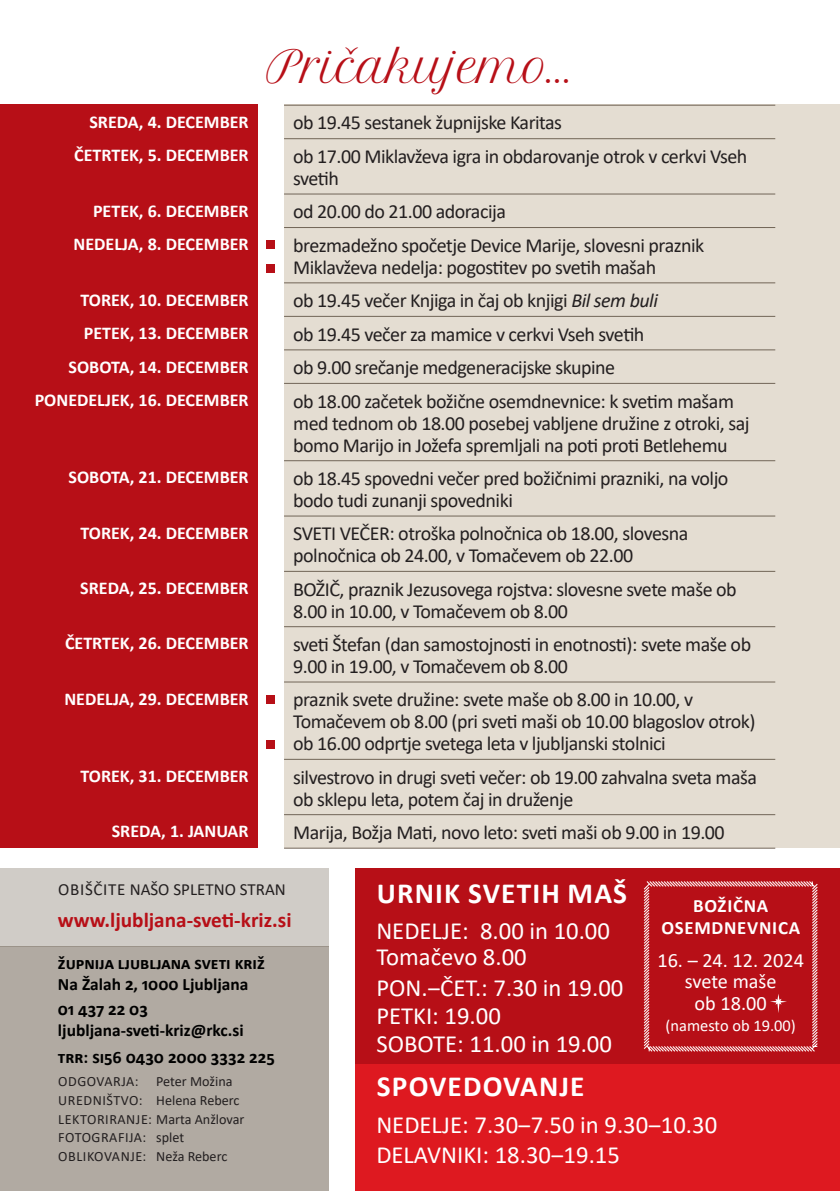
<style>
.page{position:relative;width:840px;height:1191px;background:#fff}
.page>*{position:absolute;margin:0;border:0;box-sizing:border-box;transform-origin:0 0}
.Naslov_članka{font:43px "Petit Formal Script";letter-spacing:-.02em;color:#b70f17}
.t1{font:700 29.2px "Calibri";letter-spacing:.04em;color:#fff}
.t2{font:24.6px "Calibri";color:#fff}
.t3{font:700 21.2px "Calibri";color:#b70f17}
.t4{font:20.2px "Calibri";letter-spacing:-.005em;color:#fff}
.t5{font:20px/22px "Calibri";letter-spacing:-.025em;color:#231f20}
.t6{font:700 18.8px "Calibri";letter-spacing:.04em;color:#fff}
.t7{font:700 18px "Calibri";color:#fff}
.t8{font:700 17.4px/20.8px "Calibri";color:#000}
.t9{font:17px "Calibri";color:#231f20}
.t10{font:16.4px "Calibri";color:#fff}
.t11{font:14.2px "Calibri";letter-spacing:.005em;color:#231f20}
.t12{font:14.2px "Calibri";letter-spacing:.035em;color:#231f20}
.t13{font:14.2px "Calibri";letter-spacing:.04em;color:#231f20}
.s1{font-style:italic}
</style>
<div class="page">
<div style="left:284px;top:105px;width:555px;height:743px;background:#e4ddd2"></div>
<div style="left:0;top:105px;width:257px;height:743px;background:#b70f17"></div>
<hr style="left:284px;top:105px;width:490px;height:1px;background:#716557">
<hr style="left:284px;top:138px;width:490px;height:1px;background:#716557">
<hr style="left:284px;top:194px;width:490px;height:1px;background:#716557">
<hr style="left:284px;top:227px;width:490px;height:1px;background:#716557">
<hr style="left:284px;top:282px;width:490px;height:1px;background:#716557">
<hr style="left:284px;top:316px;width:490px;height:1px;background:#716557">
<hr style="left:284px;top:349px;width:490px;height:1px;background:#716557">
<hr style="left:284px;top:383px;width:490px;height:1px;background:#716557">
<hr style="left:284px;top:460px;width:490px;height:1px;background:#716557">
<hr style="left:284px;top:516px;width:490px;height:1px;background:#716557">
<hr style="left:284px;top:571px;width:490px;height:1px;background:#716557">
<hr style="left:284px;top:626px;width:490px;height:1px;background:#716557">
<hr style="left:284px;top:681px;width:490px;height:1px;background:#716557">
<hr style="left:284px;top:759px;width:490px;height:1px;background:#716557">
<hr style="left:284px;top:814px;width:490px;height:1px;background:#716557">
<hr style="left:284px;top:848px;width:490px;height:1px;background:#716557">
<div style="left:0;top:946px;width:329px;height:245px;background:#b1aaa2"></div>
<div style="left:0;top:868px;width:329px;height:78px;background:#d0ccc7"></div>
<div style="left:266px;top:240px;width:9px;height:9px;background:#b70f17"></div>
<div style="left:266px;top:694px;width:9px;height:9px;background:#b70f17"></div>
<div style="left:266px;top:264px;width:9px;height:9px;background:#b70f17"></div>
<div style="left:266px;top:739px;width:9px;height:9px;background:#b70f17"></div>
<div style="left:355px;top:868px;width:484px;height:196px;background:#b70f17"></div>
<div style="left:355px;top:1064px;width:484px;height:127px;background:#de1920"></div>
<svg style="left:643px;top:881px;width:175px;height:171px"></svg>
<p class="Naslov_članka" style="left:266px;top:40px;width:308px">Pričakujemo...</p>
<p class="t7" style="left:89px;top:109px;width:161px">SREDA, 4. DECEMBER</p>
<p class="t5" style="left:293px;top:111px;width:270px">ob 19.45 sestanek župnijske Karitas</p>
<p class="t7" style="left:74px;top:143px;width:176px">ČETRTEK, 5. DECEMBER</p>
<p class="t5" style="left:293px;top:145px;width:455px">ob 17.00 Miklavževa igra in obdarovanje otrok v cerkvi Vseh svetih</p>
<p class="t7" style="left:93px;top:198px;width:157px">PETEK, 6. DECEMBER</p>
<p class="t5" style="left:293px;top:200px;width:214px">od 20.00 do 21.00 adoracija</p>
<p class="t7" style="left:73px;top:231px;width:176px">NEDELJA, 8. DECEMBER</p>
<p class="t5" style="left:293px;top:233px;width:412px">brezmadežno spočetje Device Marije, slovesni praznik</p>
<p class="t5" style="left:293px;top:255px;width:364px">Miklavževa nedelja: pogostitev po svetih mašah</p>
<p class="t7" style="left:80px;top:287px;width:170px">TOREK, 10. DECEMBER</p>
<p class="t5" style="left:293px;top:289px;width:366px">ob 19.45 večer Knjiga in čaj ob knjigi <span class="s1">Bil sem buli</span></p>
<p class="t7" style="left:84px;top:320px;width:166px">PETEK, 13. DECEMBER</p>
<p class="t5" style="left:293px;top:322px;width:352px">ob 19.45 večer za mamice v cerkvi Vseh svetih</p>
<p class="t7" style="left:69px;top:354px;width:181px">SOBOTA, 14. DECEMBER</p>
<p class="t5" style="left:293px;top:356px;width:323px">ob 9.00 srečanje medgeneracijske skupine</p>
<p class="t7" style="left:35px;top:387px;width:215px">PONEDELJEK, 16. DECEMBER</p>
<p class="t5" style="left:293px;top:389px;width:457px">ob 18.00 začetek božične osemdnevnice: k svetim mašam med tednom ob 18.00 posebej vabljene družine z otroki, saj bomo Marijo in Jožefa spremljali na poti proti Betlehemu</p>
<p class="t7" style="left:69px;top:465px;width:181px">SOBOTA, 21. DECEMBER</p>
<p class="t5" style="left:293px;top:467px;width:436px">ob 18.45 spovedni večer pred božičnimi prazniki, na voljo bodo tudi zunanji spovedniki</p>
<p class="t7" style="left:80px;top:520px;width:170px">TOREK, 24. DECEMBER</p>
<p class="t5" style="left:293px;top:522px;width:396px">SVETI VEČER: otroška polnočnica ob 18.00, slovesna polnočnica ob 24.00, v Tomačevem ob 22.00</p>
<p class="t7" style="left:80px;top:575px;width:170px">SREDA, 25. DECEMBER</p>
<p class="t5" style="left:293px;top:577px;width:445px">BOŽIČ, praznik Jezusovega rojstva: slovesne svete maše ob<br>8.00 in 10.00, v Tomačevem ob 8.00</p>
<p class="t7" style="left:65px;top:630px;width:185px">ČETRTEK, 26. DECEMBER</p>
<p class="t5" style="left:293px;top:632px;width:459px">sveti Štefan (dan samostojnosti in enotnosti): svete maše ob<br>9.00 in 19.00, v Tomačevem ob 8.00</p>
<p class="t7" style="left:64px;top:686px;width:186px">NEDELJA, 29. DECEMBER</p>
<p class="t5" style="left:293px;top:688px;width:463px">praznik svete družine: svete maše ob 8.00 in 10.00, v<br>Tomačevem ob 8.00 (pri sveti maši ob 10.00 blagoslov otrok)</p>
<p class="t5" style="left:293px;top:732px;width:374px">ob 16.00 odprtje svetega leta v ljubljanski stolnici</p>
<p class="t7" style="left:80px;top:763px;width:170px">TOREK, 31. DECEMBER</p>
<p class="t5" style="left:293px;top:765px;width:465px">silvestrovo in drugi sveti večer: ob 19.00 zahvalna sveta maša ob sklepu leta, potem čaj in druženje</p>
<p class="t7" style="left:112px;top:818px;width:138px">SREDA, 1. JANUAR</p>
<p class="t5" style="left:293px;top:820px;width:432px">Marija, Božja Mati, novo leto: sveti maši ob 9.00 in 19.00</p>
<p class="t9" style="left:58px;top:877px;width:229px">OBIŠČITE NAŠO SPLETNO STRAN</p>
<p class="t3" style="left:58px;top:905px;width:235px">www.ljubljana-sveti-kriz.si</p>
<p class="t8" style="left:58px;top:952px;width:208px">ŽUPNIJA LJUBLJANA SVETI KRIŽ<br>Na Žalah 2, 1000 Ljubljana</p>
<p class="t8" style="left:58px;top:999px;width:187px">01 437 22 03 ljubljana-sveti-kriz@rkc.si</p>
<p class="t8" style="left:58px;top:1046px;width:218px">TRR: SI56 0430 2000 3332 225</p>
<p class="t12" style="left:58px;top:1071px;width:82px">ODGOVARJA:</p>
<p class="t11" style="left:156px;top:1071px;width:78px">Peter Možina</p>
<p class="t11" style="left:58px;top:1109px;width:188px">LEKTORIRANJE: Marta Anžlovar</p>
<p class="t12" style="left:58px;top:1127px;width:89px">FOTOGRAFIJA:</p>
<p class="t11" style="left:156px;top:1127px;width:29px">splet</p>
<p class="t13" style="left:58px;top:1146px;width:90px">OBLIKOVANJE:</p>
<p class="t11" style="left:156px;top:1146px;width:73px">Neža Reberc</p>
<p class="t12" style="left:58px;top:1090px;width:86px">UREDNIŠTVO:</p>
<p class="t11" style="left:156px;top:1090px;width:85px">Helena Reberc</p>
<p class="t1" style="left:376px;top:872px;width:252px">URNIK SVETIH MAŠ</p>
<p class="t6" style="left:692px;top:892px;width:77px">BOŽIČNA</p>
<p class="t6" style="left:661px;top:915px;width:140px">OSEMDNEVNICA</p>
<p class="t2" style="left:376px;top:913px;width:235px">NEDELJE: 8.00 in 10.00</p>
<p class="t2" style="left:376px;top:939px;width:152px">Tomačevo 8.00</p>
<p class="t4" style="left:657px;top:946px;width:148px">16. – 24. 12. 2024</p>
<p class="t4" style="left:684px;top:967px;width:93px">svete maše</p>
<p class="t4" style="left:694px;top:989px;width:74px">ob 18.00</p>
<p class="t10" style="left:665px;top:1014px;width:132px">(namesto ob 19.00)</p>
<p class="t2" style="left:376px;top:971px;width:248px">PON.‒ČET.: 7.30 in 19.00</p>
<p class="t2" style="left:376px;top:998px;width:126px">PETKI: 19.00</p>
<p class="t2" style="left:376px;top:1026px;width:237px">SOBOTE: 11.00 in 19.00</p>
<p class="t1" style="left:376px;top:1065px;width:209px">SPOVEDOVANJE</p>
<p class="t2" style="left:376px;top:1108px;width:342px">NEDELJE: 7.30‒7.50 in 9.30‒10.30</p>
<p class="t2" style="left:376px;top:1137px;width:245px">DELAVNIKI: 18.30‒19.15</p>
</div>
